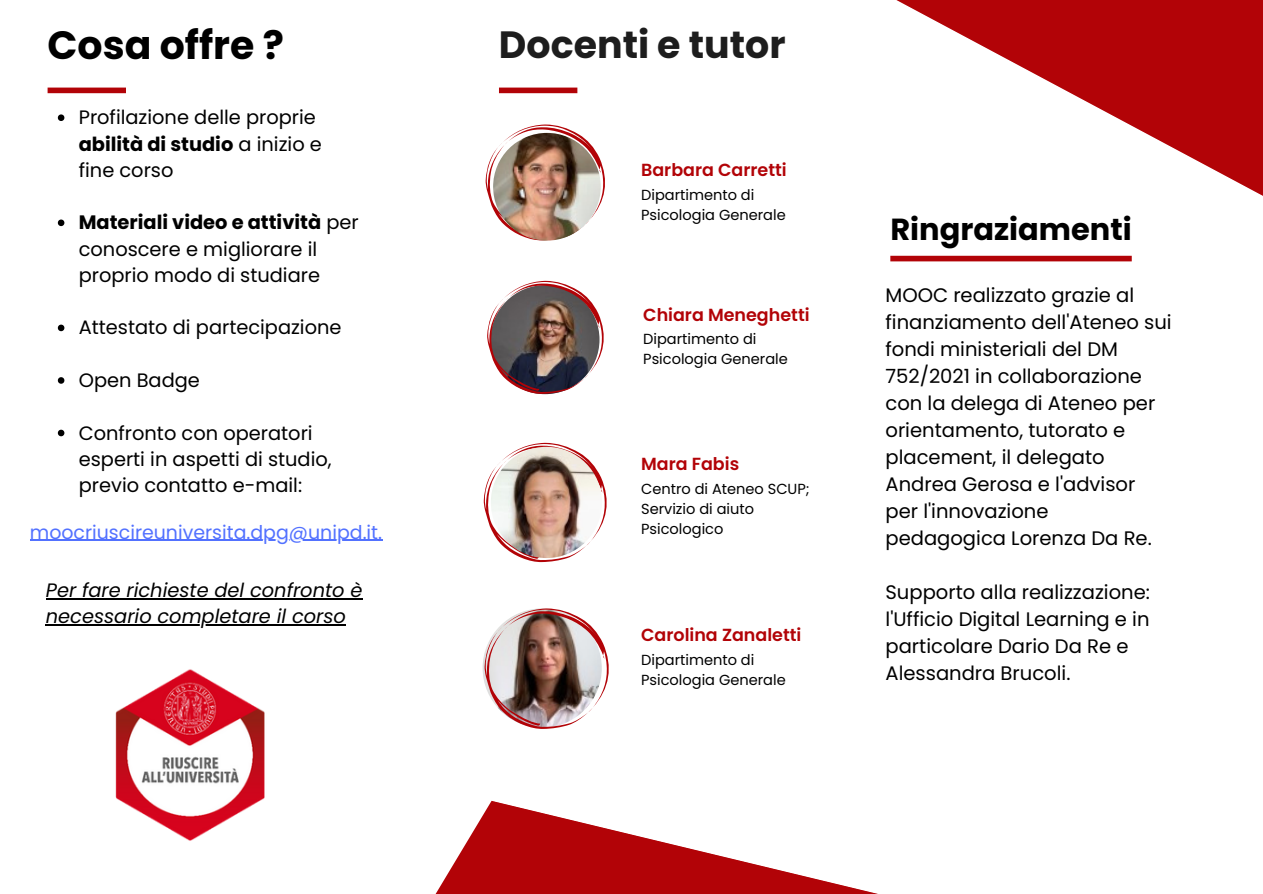
<style>
.page{position:relative;width:1263px;height:894px;background:#fff}
.page>*{position:absolute;margin:0;border:0;box-sizing:border-box;transform-origin:0 0}
.t1{font:700 39.45px "Poppins";color:#000}
.t2{font:700 37.95px "Poppins";color:#1d1d1d}
.t3{font:700 30.45px "Poppins";color:#000}
.t4{font:19.5px/27px "Poppins";color:#000}
.t5{font:19.35px/26.2px "Poppins";color:#000}
.t6{font:italic 19.35px/26.2px "Poppins";color:#000}
.t7{font:18.9px "Poppins";color:#5271ff}
.t8{font:600 17.55px "Poppins";color:#b20307}
.t9{font:14.55px/19.6px "Poppins";color:#000}
.s1{font-weight:700}
</style>
<div class="page">
<svg style="left:436px;top:800px;width:438px;height:93px"></svg>
<div style="left:48px;top:87px;width:78px;height:6px;background:#b20307"></div>
<svg style="left:58px;top:114px;width:6px;height:7px"></svg>
<svg style="left:58px;top:219px;width:6px;height:7px"></svg>
<svg style="left:58px;top:324px;width:6px;height:7px"></svg>
<svg style="left:58px;top:377px;width:6px;height:6px"></svg>
<svg style="left:58px;top:429px;width:6px;height:7px"></svg>
<hr style="left:46px;top:598px;width:316px;height:1px;background:#000">
<hr style="left:46px;top:624px;width:300px;height:1px;background:#000">
<hr style="left:30px;top:539px;width:352px;height:1px;background:#5271ff">
<svg style="left:890px;top:0;width:373px;height:262px"></svg>
<img style="left:115px;top:669px;width:150px;height:172px">
<div style="left:499px;top:87px;width:78px;height:6px;background:#b20307"></div>
<svg style="left:486px;top:124px;width:119px;height:116px"></svg>
<img style="left:493px;top:133px;width:108px;height:107px;border-radius:50%">
<svg style="left:484px;top:442px;width:123px;height:120px"></svg>
<img style="left:491px;top:446px;width:111px;height:112px;border-radius:50%">
<img style="left:487px;top:281px;width:117px;height:113px">
<img style="left:485px;top:608px;width:124px;height:120px">
<div style="left:890px;top:256px;width:242px;height:5px;background:#b20307"></div>
<p class="t1" style="left:48px;top:18px;width:238px">Cosa offre ?</p>
<p class="t5" style="left:79px;top:104px;width:245px">Profilazione delle proprie <span class="s1">abilità di studio</span> a inizio e fine corso</p>
<p class="t5" style="left:79px;top:209px;width:281px"><span class="s1">Materiali video e attività</span> per conoscere e migliorare il proprio modo di studiare</p>
<p class="t5" style="left:79px;top:314px;width:264px">Attestato di partecipazione</p>
<p class="t5" style="left:79px;top:367px;width:123px">Open Badge</p>
<p class="t5" style="left:79px;top:419px;width:254px">Confronto con operatori esperti in aspetti di studio, previo contatto e-mail:</p>
<p class="t7" style="left:30px;top:518px;width:354px">moocriuscireuniversita.dpg@unipd.it.</p>
<p class="t6" style="left:46px;top:577px;width:318px">Per fare richieste del confronto è necessario completare il corso</p>
<p class="t2" style="left:499px;top:18px;width:288px">Docenti e tutor</p>
<p class="t8" style="left:641px;top:157px;width:147px">Barbara Carretti</p>
<p class="t9" style="left:641px;top:185px;width:146px">Dipartimento di<br>Psicologia Generale</p>
<p class="t8" style="left:643px;top:302px;width:168px">Chiara Meneghetti</p>
<p class="t9" style="left:643px;top:329px;width:146px">Dipartimento di<br>Psicologia Generale</p>
<p class="t8" style="left:641px;top:452px;width:100px">Mara Fabis</p>
<p class="t9" style="left:641px;top:479px;width:170px">Centro di Ateneo SCUP;<br>Servizio di aiuto<br>Psicologico</p>
<p class="t8" style="left:641px;top:622px;width:162px">Carolina Zanaletti</p>
<p class="t9" style="left:641px;top:649px;width:146px">Dipartimento di<br>Psicologia Generale</p>
<p class="t3" style="left:890px;top:207px;width:243px">Ringraziamenti</p>
<p class="t4" style="left:885px;top:282px;width:288px">MOOC realizzato grazie al finanziamento dell'Ateneo sui fondi ministeriali del DM<br>752/2021 in collaborazione con la delega di Ateneo per orientamento, tutorato e placement, il delegato<br>Andrea Gerosa e l'advisor per l'innovazione pedagogica Lorenza Da Re.</p>
<p class="t4" style="left:885px;top:579px;width:266px">Supporto alla realizzazione: l'Ufficio Digital Learning e in particolare Dario Da Re e<br>Alessandra Brucoli.</p>
</div>
